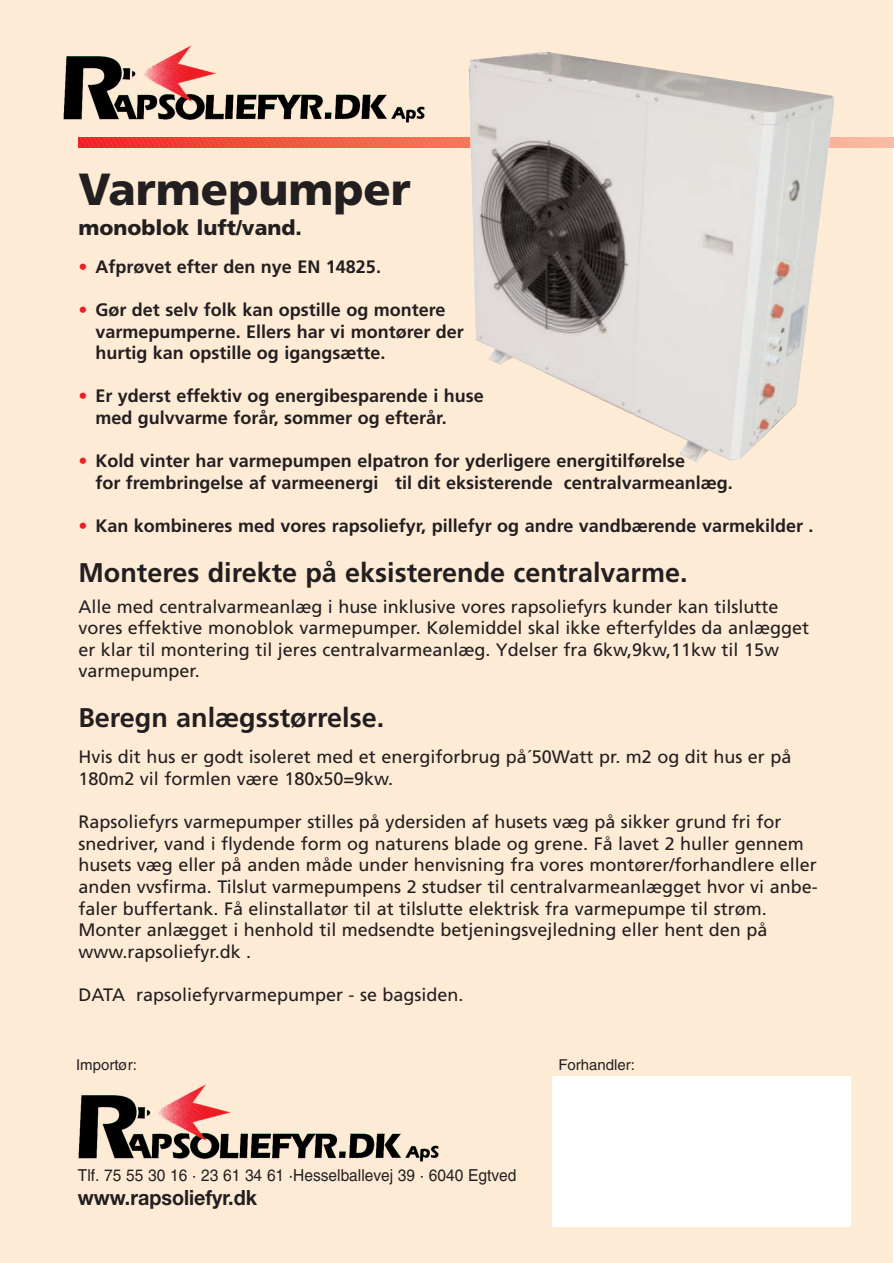
<style>
.page{position:relative;width:894px;height:1263px;background:#fff}
.page>*{position:absolute;margin:0;border:0;box-sizing:border-box;transform-origin:0 0}
.t1{font:900 45px "Frutiger";color:#231f20}
.t2{font:700 27px "Frutiger";color:#231f20}
.t3{font:700 21px "Helvetica Neue";color:#231f20;scale:.94 1}
.t4{font:900 21px "Frutiger";color:#231f20}
.t5{font:18px/21.6px "Frutiger";color:#231f20}
.t6{font:700 18px/21.6px "Frutiger";color:#231f20}
.t7{font:16.5px "Helvetica";color:#231f20;scale:.94 1}
.t8{font:15px "Helvetica";color:#231f20}
.s1{color:#ee1e24}
</style>
<div class="page">
<div style="left:0;top:0;width:893px;height:1263px;background:#feebd6"></div>
<img style="left:78px;top:1084px;width:361px;height:78px">
<img style="left:63px;top:45px;width:362px;height:78px">
<svg style="left:79px;top:137px;width:815px;height:10px;background:#f15f4b"></svg>
<img style="left:468px;top:52px;width:367px;height:410px">
<div style="left:552px;top:1077px;width:299px;height:150px;background:#fff"></div>
<h1 class="t1" style="left:78px;top:172px;width:334px">Varmepumper</h1>
<p class="t4" style="left:78px;top:220px;width:225px">monoblok luft/vand.</p>
<p class="t6" style="left:78px;top:257px;width:304px"><span class="s1">•</span> Afprøvet efter den nye EN 14825.</p>
<p class="t6" style="left:95px;top:300px;width:370px;text-indent:-17px"><span class="s1">•</span> Gør det selv folk kan opstille og montere varmepumperne. Ellers har vi montører der hurtig kan opstille og igangsætte.</p>
<p class="t6" style="left:95px;top:387px;width:390px;text-indent:-17px"><span class="s1">•</span> Er yderst effektiv og energibesparende i huse med gulvvarme forår, sommer og efterår.</p>
<p class="t6" style="left:95px;top:451px;width:639px;text-indent:-17px"><span class="s1">•</span> Kold vinter har varmepumpen elpatron for yderligere energitilførelse<br>for frembringelse af varmeenergi til dit eksisterende centralvarmeanlæg.</p>
<p class="t6" style="left:78px;top:516px;width:737px"><span class="s1">•</span> Kan kombineres med vores rapsoliefyr, pillefyr og andre vandbærende varmekilder .</p>
<h2 class="t2" style="left:78px;top:562px;width:611px">Monteres direkte på eksisterende centralvarme.</h2>
<p class="t5" style="left:78px;top:597px;width:732px">Alle med centralvarmeanlæg i huse inklusive vores rapsoliefyrs kunder kan tilslutte vores effektive monoblok varmepumper. Kølemiddel skal ikke efterfyldes da anlægget er klar til montering til jeres centralvarmeanlæg. Ydelser fra 6kw,9kw,11kw til 15w varmepumper.</p>
<h2 class="t2" style="left:78px;top:707px;width:307px">Beregn anlægsstørrelse.</h2>
<p class="t5" style="left:78px;top:748px;width:715px">Hvis dit hus er godt isoleret med et energiforbrug på´50Watt pr. m2 og dit hus er på<br>180m2 vil formlen være 180x50=9kw.</p>
<p class="t5" style="left:78px;top:812px;width:741px">Rapsoliefyrs varmepumper stilles på ydersiden af husets væg på sikker grund fri for snedriver, vand i flydende form og naturens blade og grene. Få lavet 2 huller gennem husets væg eller på anden måde under henvisning fra vores montører/forhandlere eller anden vvsfirma. Tilslut varmepumpens 2 studser til centralvarmeanlægget hvor vi anbe&shy;faler buffertank. Få elinstallatør til at tilslutte elektrisk fra varmepumpe til strøm.<br>Monter anlægget i henhold til medsendte betjeningsvejledning eller hent den på www.rapsoliefyr.dk .</p>
<p class="t5" style="left:78px;top:985px;width:387px">DATA rapsoliefyrvarmepumper - se bagsiden.</p>
<p class="t8" style="left:76px;top:1059px;width:62px">Importør:</p>
<p class="t8" style="left:558px;top:1059px;width:78px">Forhandler:</p>
<p class="t7" style="left:78px;top:1170px;width:468px">Tlf. 75 55 30 16 · 23 61 34 61 ·Hesselballevej 39 · 6040 Egtved</p>
<p class="t3" style="left:78px;top:1190px;width:192px">www.rapsoliefyr.dk</p>
</div>
